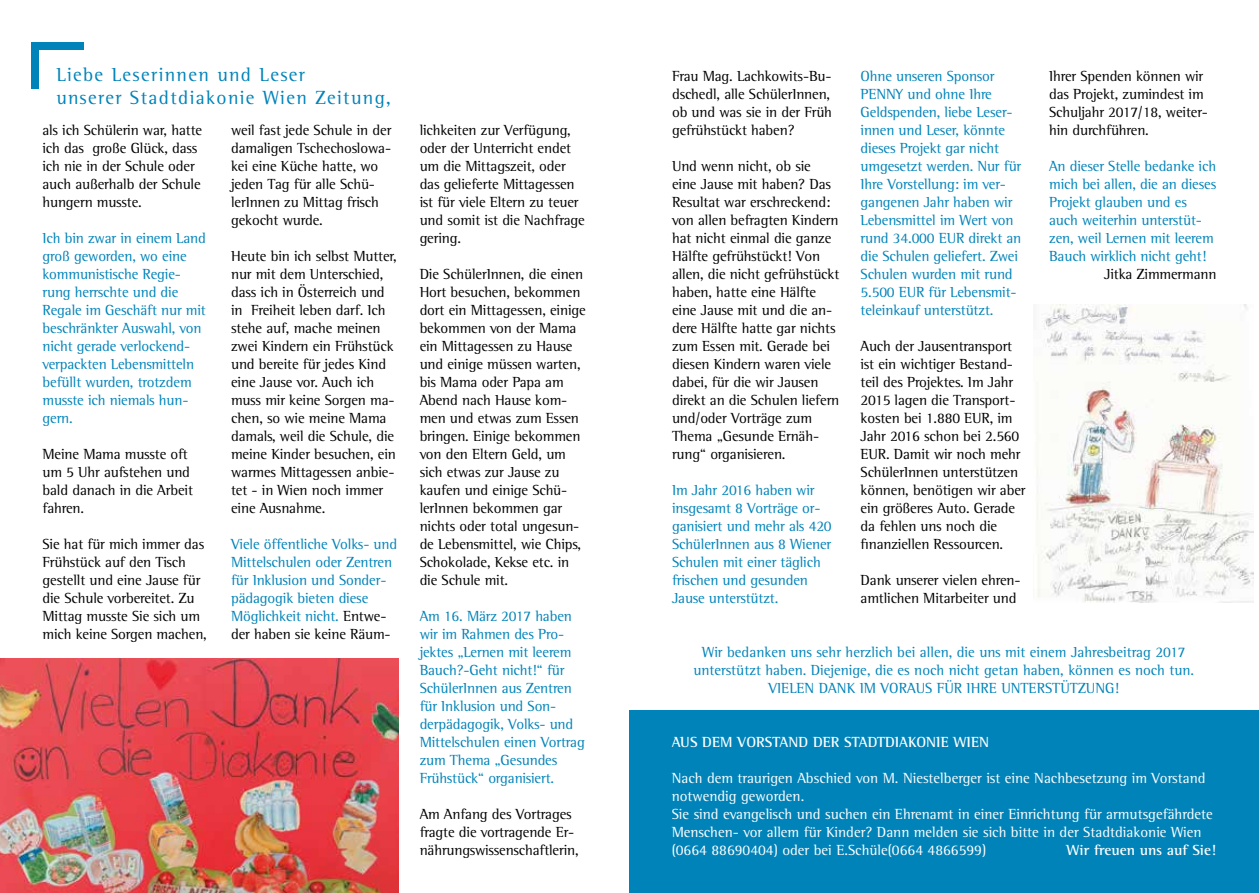
<style>
.page{position:relative;width:1259px;height:893px;background:#fff}
.page>*{position:absolute;margin:0;border:0;box-sizing:border-box;transform-origin:0 0}
.t1{font:19.5px/23.4px "Rotis Semi Serif Std";letter-spacing:.07em;color:#0083b9}
.t2{font:15px/18px "Rotis Semi Serif Std";letter-spacing:-.01em;color:#000}
.t3{font:15px/18px "Rotis Semi Serif Std";letter-spacing:-.01em;color:#0083b9}
.t4{font:15px/18px "Rotis Semi Serif Std";color:#fff}
.t5{font:700 15px "Rotis Semi Serif Std";color:#fff}
.s1{color:#000}
</style>
<div class="page">
<div style="left:31px;top:42px;width:8px;height:47px;background:#0083b9"></div>
<div style="left:32px;top:42px;width:52px;height:8px;background:#0083b9"></div>
<div style="left:629px;top:711px;width:630px;height:182px;background:#0083b9"></div>
<img style="left:1037px;top:304px;width:216px;height:299px">
<img style="left:0;top:658px;width:398px;height:235px">
<h1 class="t1" style="left:56px;top:63px;width:336px">Liebe Leserinnen und Leser<br>unserer Stadtdiakonie Wien Zeitung,</h1>
<p class="t2" style="left:231px;top:121px;width:162px">weil fast jede Schule in der damaligen Tschechoslowa&shy;kei eine Küche hatte, wo jeden Tag für alle Schü&shy;lerInnen zu Mittag frisch gekocht wurde.</p>
<p class="t2" style="left:231px;top:247px;width:167px">Heute bin ich selbst Mutter, nur mit dem Unterschied, dass ich in Österreich und in Freiheit leben darf. Ich stehe auf, mache meinen zwei Kindern ein Frühstück und bereite für jedes Kind eine Jause vor. Auch ich muss mir keine Sorgen ma&shy;chen, so wie meine Mama damals, weil die Schule, die meine Kinder besuchen, ein warmes Mittagessen anbie&shy;tet - in Wien noch immer eine Ausnahme.</p>
<p class="t3" style="left:231px;top:535px;width:168px">Viele öffentliche Volks- und<br>Mittelschulen oder Zentren für Inklusion und Sonder&shy;pädagogik bieten diese<br>Möglichkeit nicht. <span class="s1">Entwe&shy;der haben sie keine Räum-</span></p>
<p class="t2" style="left:43px;top:121px;width:161px">als ich Schülerin war, hatte ich das große Glück, dass ich nie in der Schule oder auch außerhalb der Schule hungern musste.</p>
<p class="t3" style="left:43px;top:229px;width:165px">Ich bin zwar in einem Land groß geworden, wo eine kommunistische Regie&shy;rung herrschte und die<br>Regale im Geschäft nur mit beschränkter Auswahl, von nicht gerade verlockend&shy;verpackten Lebensmitteln befüllt wurden, trotzdem musste ich niemals hun&shy;gern.</p>
<p class="t2" style="left:43px;top:445px;width:152px">Meine Mama musste oft um 5 Uhr aufstehen und bald danach in die Arbeit fahren.</p>
<p class="t2" style="left:43px;top:535px;width:166px">Sie hat für mich immer das<br>Frühstück auf den Tisch gestellt und eine Jause für die Schule vorbereitet. Zu<br>Mittag musste Sie sich um mich keine Sorgen machen,</p>
<p class="t2" style="left:420px;top:121px;width:167px">lichkeiten zur Verfügung, oder der Unterricht endet um die Mittagszeit, oder das gelieferte Mittagessen ist für viele Eltern zu teuer und somit ist die Nachfrage gering.</p>
<p class="t2" style="left:420px;top:265px;width:168px">Die SchülerInnen, die einen<br>Hort besuchen, bekommen dort ein Mittagessen, einige bekommen von der Mama ein Mittagessen zu Hause und einige müssen warten, bis Mama oder Papa am<br>Abend nach Hause kom&shy;men und etwas zum Essen bringen. Einige bekommen von den Eltern Geld, um sich etwas zur Jause zu kaufen und einige Schü&shy;lerInnen bekommen gar nichts oder total ungesun&shy;de Lebensmittel, wie Chips,<br>Schokolade, Kekse etc. in die Schule mit.</p>
<p class="t3" style="left:420px;top:607px;width:167px">Am 16. März 2017 haben wir im Rahmen des Pro&shy;jektes „Lernen mit leerem<br>Bauch?-Geht nicht!“ für<br>SchülerInnen aus Zentren für Inklusion und Son&shy;derpädagogik, Volks- und<br>Mittelschulen einen Vortrag zum Thema „Gesundes<br>Frühstück“ organisiert.</p>
<p class="t2" style="left:420px;top:805px;width:161px">Am Anfang des Vortrages fragte die vortragende Er&shy;nährungswissenschaftlerin,</p>
<p class="t2" style="left:672px;top:67px;width:161px">Frau Mag. Lachkowits-Bu&shy;dschedl, alle SchülerInnen, ob und was sie in der Früh gefrühstückt haben?</p>
<p class="t2" style="left:672px;top:157px;width:169px">Und wenn nicht, ob sie<br>eine Jause mit haben? Das<br>Resultat war erschreckend: von allen befragten Kindern hat nicht einmal die ganze<br>Hälfte gefrühstückt! Von allen, die nicht gefrühstückt haben, hatte eine Hälfte eine Jause mit und die an&shy;dere Hälfte hatte gar nichts zum Essen mit. Gerade bei diesen Kindern waren viele dabei, für die wir Jausen direkt an die Schulen liefern und/oder Vorträge zum<br>Thema „Gesunde Ernäh&shy;rung“ organisieren.</p>
<p class="t3" style="left:672px;top:481px;width:161px">Im Jahr 2016 haben wir insgesamt 8 Vorträge or&shy;ganisiert und mehr als 420<br>SchülerInnen aus 8 Wiener<br>Schulen mit einer täglich frischen und gesunden<br>Jause unterstützt.</p>
<p class="t3" style="left:860px;top:67px;width:162px">Ohne unseren Sponsor<br>PENNY und ohne Ihre<br>Geldspenden, liebe Leser&shy;innen und Leser, könnte dieses Projekt gar nicht umgesetzt werden. Nur für<br>Ihre Vorstellung: im ver&shy;gangenen Jahr haben wir<br>Lebensmittel im Wert von rund 34.000 EUR direkt an die Schulen geliefert. Zwei<br>Schulen wurden mit rund<br>5.500 EUR für Lebensmit&shy;teleinkauf unterstützt.</p>
<p class="t2" style="left:860px;top:337px;width:166px">Auch der Jausentransport ist ein wichtiger Bestand&shy;teil des Projektes. Im Jahr<br>2015 lagen die Transport&shy;kosten bei 1.880 EUR, im<br>Jahr 2016 schon bei 2.560<br>EUR. Damit wir noch mehr<br>SchülerInnen unterstützen können, benötigen wir aber ein größeres Auto. Gerade da fehlen uns noch die finanziellen Ressourcen.</p>
<p class="t2" style="left:860px;top:571px;width:161px">Dank unserer vielen ehren&shy;amtlichen Mitarbeiter und</p>
<p class="t2" style="left:1049px;top:67px;width:160px">Ihrer Spenden können wir das Projekt, zumindest im<br>Schuljahr 2017/18, weiter&shy;hin durchführen.</p>
<p class="t3" style="left:1049px;top:157px;width:169px">An dieser Stelle bedanke ich mich bei allen, die an dieses<br>Projekt glauben und es auch weiterhin unterstüt&shy;zen, weil Lernen mit leerem<br>Bauch wirklich nicht geht!</p>
<p class="t2" style="left:1104px;top:265px;width:114px">Jitka Zimmermann</p>
<p class="t3" style="left:693px;top:643px;width:502px;text-align:center">Wir bedanken uns sehr herzlich bei allen, die uns mit einem Jahresbeitrag 2017 unterstützt haben. Diejenige, die es noch nicht getan haben, können es noch tun.<br>VIELEN DANK IM VORAUS FÜR IHRE UNTERSTÜTZUNG!</p>
<p class="t5" style="left:671px;top:733px;width:319px">AUS DEM VORSTAND DER STADTDIAKONIE WIEN</p>
<p class="t4" style="left:671px;top:769px;width:543px">Nach dem traurigen Abschied von M. Niestelberger ist eine Nachbesetzung im Vorstand notwendig geworden.<br>Sie sind evangelisch und suchen ein Ehrenamt in einer Einrichtung für armutsgefährdete Menschen- vor allem für Kinder? Dann melden sie sich bitte in der Stadtdiakonie Wien (0664 88690404) oder bei E.Schüle(0664 4866599)</p>
<p class="t5" style="left:1066px;top:841px;width:151px">Wir freuen uns auf Sie!</p>
</div>
